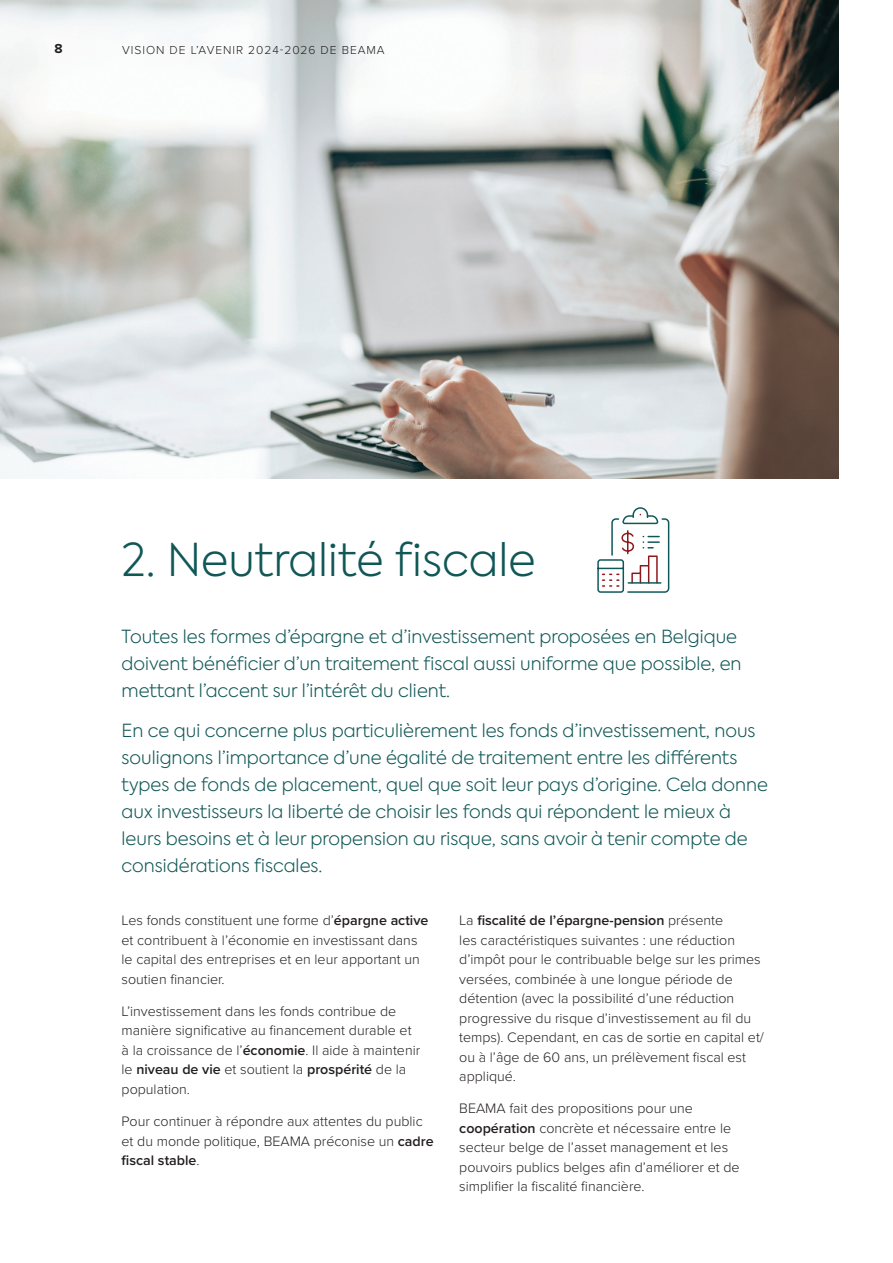
<style>
.page{position:relative;width:893px;height:1263px;background:#fff}
.page>*{position:absolute;margin:0;border:0;box-sizing:border-box;transform-origin:0 0}
.t1{font:300 45px "Axiforma";color:#105756}
.t2{font:300 18px/27px "Axiforma";color:#105756}
.t3{font:300 14.25px/19.5px "Proxima Nova";color:#231f20}
.t4{font:700 13.5px "Proxima Nova";color:#231f20}
.t5{font:300 12px "Proxima Nova";letter-spacing:.08em;color:#231f20}
.s1{font-weight:600}
</style>
<div class="page">
<svg style="left:597px;top:507px;width:73px;height:86px"></svg>
<img style="left:0;top:0;width:839px;height:478px">
<p class="t4" style="left:54px;top:41px;width:10px">8</p>
<p class="t5" style="left:122px;top:41px;width:264px">VISION DE L’AVENIR 2024-2026 DE BEAMA</p>
<p class="t1" style="left:122px;top:531px;width:416px">2. Neutralité fiscale</p>
<p class="t2" style="left:122px;top:623px;width:621px">Toutes les formes d’épargne et d’investissement proposées en Belgique doivent bénéficier d’un traitement fiscal aussi uniforme que possible, en mettant l’accent sur l’intérêt du client.</p>
<p class="t2" style="left:122px;top:717px;width:648px">En ce qui concerne plus particulièrement les fonds d’investissement, nous soulignons l’importance d’une égalité de traitement entre les différents types de fonds de placement, quel que soit leur pays d’origine. Cela donne aux investisseurs la liberté de choisir les fonds qui répondent le mieux à leurs besoins et à leur propension au risque, sans avoir à tenir compte de considérations fiscales.</p>
<p class="t3" style="left:122px;top:910px;width:308px">Les fonds constituent une forme d’<span class="s1">épargne active </span>et contribuent à l’économie en investissant dans le capital des entreprises et en leur apportant un soutien financier.</p>
<p class="t3" style="left:122px;top:1001px;width:300px">L’investissement dans les fonds contribue de manière significative au financement durable et à la croissance de l’<span class="s1">économie</span>. Il aide à maintenir le <span class="s1">niveau de vie</span> et soutient la <span class="s1">prospérité</span> de la population.</p>
<p class="t3" style="left:122px;top:1111px;width:314px">Pour continuer à répondre aux attentes du public et du monde politique, BEAMA préconise un <span class="s1">cadre fiscal stable</span>.</p>
<p class="t3" style="left:459px;top:910px;width:306px">La <span class="s1">fiscalité de l’épargne-pension</span> présente<br>les caractéristiques suivantes : une réduction d’impôt pour le contribuable belge sur les primes versées, combinée à une longue période de détention (avec la possibilité d’une réduction progressive du risque d’investissement au fil du temps). Cependant, en cas de sortie en capital et/ ou à l’âge de 60 ans, un prélèvement fiscal est appliqué.</p>
<p class="t3" style="left:459px;top:1098px;width:282px">BEAMA fait des propositions pour une <span class="s1">coopération</span> concrète et nécessaire entre le secteur belge de l’asset management et les pouvoirs publics belges afin d’améliorer et de simplifier la fiscalité financière.</p>
</div>
